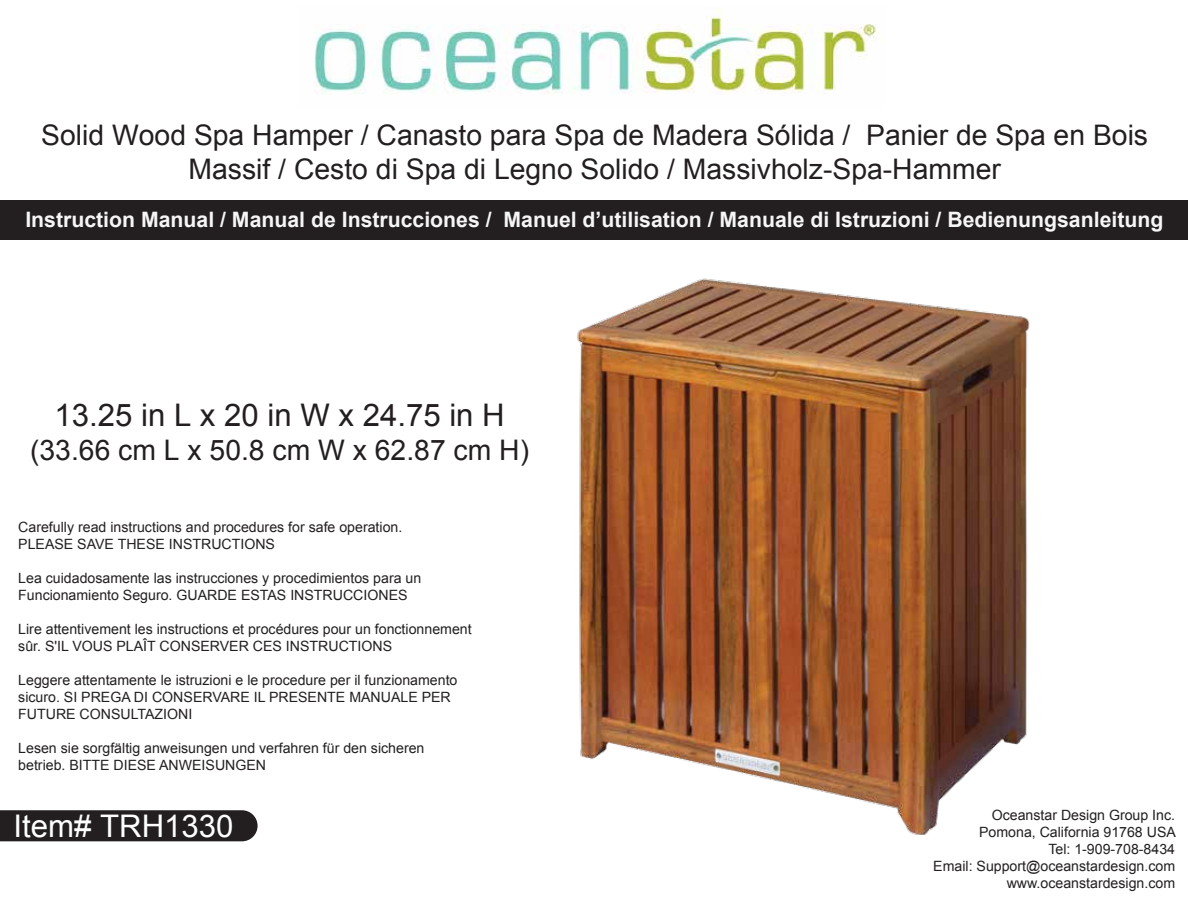
<style>
.page{position:relative;width:1188px;height:918px;background:#fff}
.page>*{position:absolute;margin:0;border:0;box-sizing:border-box;transform-origin:0 0}
.t1{font:31.2px "Arial";color:#231f20}
.t2{font:31.2px "Arial";color:#fff}
.t3{font:28.35px/34px "Arial";color:#231f20;text-align:center}
.t4{font:700 21.3px "Arial";color:#f7f6f6}
.t5{font:14.1px/17px "Arial";color:#231f20}
</style>
<div class="page">
<img style="left:577px;top:278px;width:453px;height:557px">
<div style="left:0;top:200px;width:1188px;height:40px;background:#231f20"></div>
<img style="left:314px;top:9px;width:563px;height:85px">
<div style="left:0;top:810px;width:258px;height:31px;background:#231f20"></div>
<h2 class="t3" style="left:41px;top:118px;width:1108px">Solid Wood Spa Hamper / Canasto para Spa de Madera Sólida / Panier de Spa en Bois<br>Massif / Cesto di Spa di Legno Solido / Massivholz-Spa-Hammer</h2>
<h3 class="t4" style="left:25px;top:205px;width:1139px">Instruction Manual / Manual de Instrucciones / Manuel d’utilisation / Manuale di Istruzioni / Bedienungsanleitung</h3>
<h1 class="t1" style="left:54px;top:394px;width:452px">13.25 in L x 20 in W x 24.75 in H</h1>
<h2 class="t3" style="left:30px;top:433px;width:501px">(33.66 cm L x 50.8 cm W x 62.87 cm H)</h2>
<p class="t5" style="left:18px;top:518px;width:386px">Carefully read instructions and procedures for safe operation.<br>PLEASE SAVE THESE INSTRUCTIONS</p>
<p class="t5" style="left:18px;top:569px;width:405px">Lea cuidadosamente las instrucciones y procedimientos para un<br>Funcionamiento Seguro. GUARDE ESTAS INSTRUCCIONES</p>
<p class="t5" style="left:18px;top:620px;width:455px">Lire attentivement les instructions et procédures pour un fonctionnement sûr. S'IL VOUS PLAÎT CONSERVER CES INSTRUCTIONS</p>
<p class="t5" style="left:18px;top:671px;width:441px">Leggere attentamente le istruzioni e le procedure per il funzionamento sicuro. SI PREGA DI CONSERVARE IL PRESENTE MANUALE PER<br>FUTURE CONSULTAZIONI</p>
<p class="t5" style="left:18px;top:739px;width:408px">Lesen sie sorgfältig anweisungen und verfahren für den sicheren betrieb. BITTE DIESE ANWEISUNGEN</p>
<h1 class="t2" style="left:14px;top:805px;width:221px">Item# TRH1330</h1>
<p class="t5" style="left:933px;top:806px;width:244px;text-align:right">Oceanstar Design Group Inc.<br>Pomona, California 91768 USA<br>Tel: 1-909-708-8434<br>Email: Support@oceanstardesign.com www.oceanstardesign.com</p>
</div>
